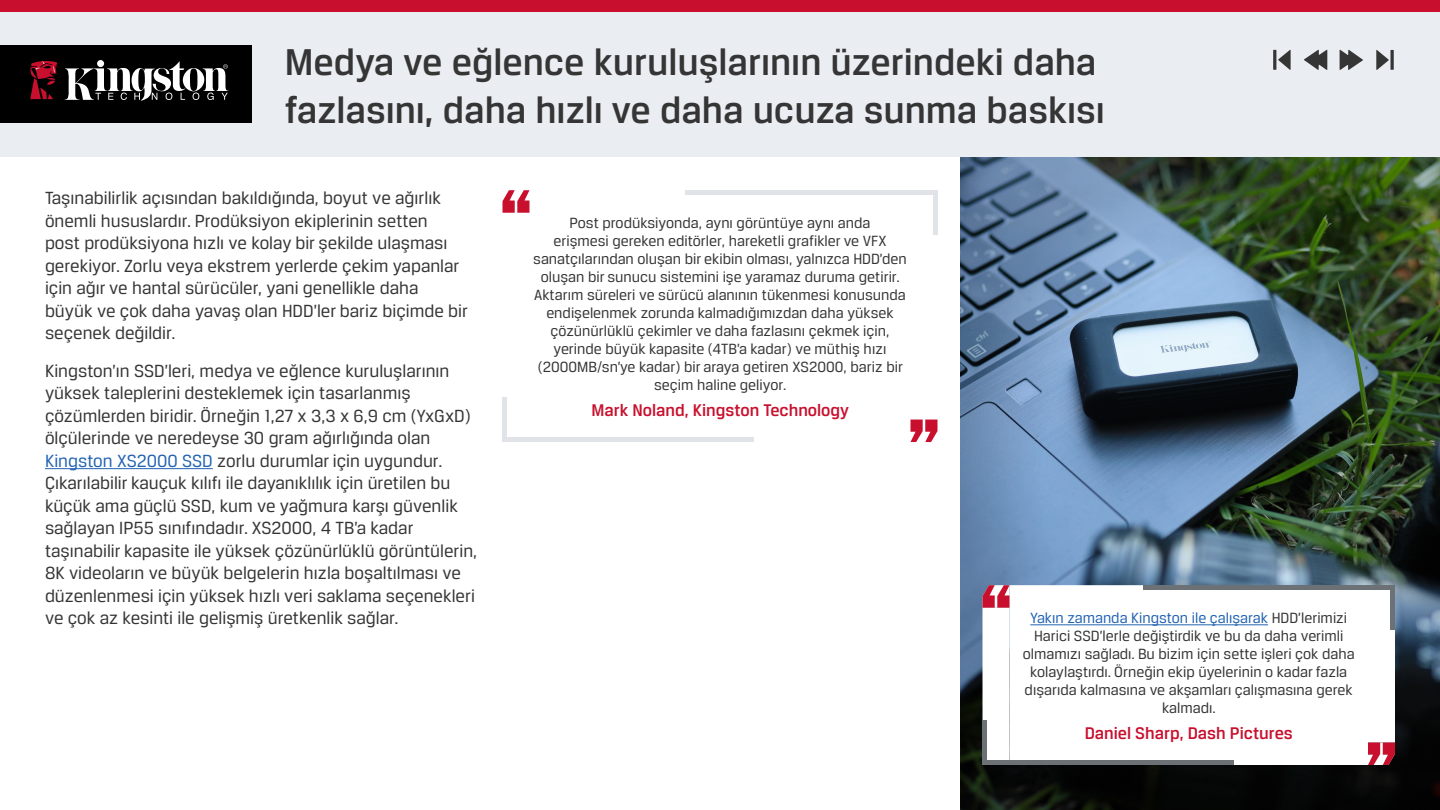
<style>
.page{position:relative;width:1440px;height:810px;background:#fff}
.page>*{position:absolute;margin:0;border:0;box-sizing:border-box;transform-origin:0 0}
.t1{font:500 39.75px/47.7px "Breuer Text";color:#353535}
.t2{font:18.75px/22.5px "Breuer Text";color:#353535}
.t3{font:500 18px "Breuer Text";color:#c8102e}
.t4{font:15.75px/18px "Breuer Text";color:#353535;text-align:center}
.s1{color:#2263b2}
</style>
<div class="page">
<img style="left:960px;top:156px;width:480px;height:654px">
<div style="left:0;top:0;width:1440px;height:156px;background:#eaedf1"></div>
<div style="left:0;top:0;width:1440px;height:11px;background:#c8102e"></div>
<div style="left:0;top:45px;width:251px;height:78px;background:#000"></div>
<div style="left:97px;top:60px;width:7px;height:7px;background:#fff;border-radius:50%"></div>
<svg style="left:65px;top:62px;width:163px;height:39px"></svg>
<svg style="left:30px;top:61px;width:28px;height:39px"></svg>
<svg style="left:1304px;top:50px;width:23px;height:20px"></svg>
<svg style="left:1340px;top:50px;width:23px;height:20px"></svg>
<svg style="left:1273px;top:50px;width:18px;height:20px"></svg>
<svg style="left:1376px;top:50px;width:18px;height:20px"></svg>
<hr style="left:45px;top:468px;width:168px;height:1px;background:#2263b2">
<svg style="left:502px;top:190px;width:28px;height:23px"></svg>
<div style="left:686px;top:190px;width:224px;height:5px;background:#e0e3e7"></div>
<div style="left:910px;top:190px;width:28px;height:5px;background:#e0e3e7"></div>
<div style="left:933px;top:190px;width:5px;height:23px;background:#e0e3e7"></div>
<div style="left:502px;top:397px;width:5px;height:23px;background:#e0e3e7"></div>
<div style="left:933px;top:213px;width:5px;height:22px;background:#e0e3e7"></div>
<hr style="left:502px;top:438px;width:28px;height:4px;background:#e0e3e7">
<div style="left:502px;top:420px;width:5px;height:22px;background:#e0e3e7"></div>
<hr style="left:530px;top:438px;width:224px;height:4px;background:#e0e3e7">
<svg style="left:910px;top:420px;width:28px;height:22px"></svg>
<svg style="left:982px;top:585px;width:413px;height:180px"></svg>
<svg style="left:982px;top:585px;width:28px;height:23px"></svg>
<div style="left:1143px;top:585px;width:225px;height:5px;background:#6c7175"></div>
<div style="left:1368px;top:585px;width:27px;height:5px;background:#6c7175"></div>
<div style="left:1390px;top:585px;width:5px;height:23px;background:#6c7175"></div>
<div style="left:982px;top:720px;width:5px;height:22px;background:#6c7175"></div>
<hr style="left:1030px;top:624px;width:238px;height:1px;background:#2263b2">
<div style="left:1390px;top:608px;width:5px;height:22px;background:#6c7175"></div>
<div style="left:982px;top:760px;width:28px;height:5px;background:#6c7175"></div>
<div style="left:982px;top:742px;width:5px;height:23px;background:#6c7175"></div>
<div style="left:1010px;top:760px;width:224px;height:5px;background:#6c7175"></div>
<svg style="left:1368px;top:742px;width:27px;height:23px"></svg>
<h1 class="t1" style="left:285px;top:37px;width:822px">Medya ve eğlence kuruluşlarının üzerindeki daha fazlasını, daha hızlı ve daha ucuza sunma baskısı</h1>
<p class="t2" style="left:45px;top:187px;width:425px">Taşınabilirlik açısından bakıldığında, boyut ve ağırlık önemli hususlardır. Prodüksiyon ekiplerinin setten<br>post prodüksiyona hızlı ve kolay bir şekilde ulaşması gerekiyor. Zorlu veya ekstrem yerlerde çekim yapanlar için ağır ve hantal sürücüler, yani genellikle daha büyük ve çok daha yavaş olan HDD’ler bariz biçimde bir seçenek değildir.</p>
<p class="t2" style="left:45px;top:359px;width:434px">Kingston’ın SSD’leri, medya ve eğlence kuruluşlarının yüksek taleplerini desteklemek için tasarlanmış çözümlerden biridir. Örneğin 1,27 x 3,3 x 6,9 cm (YxGxD) ölçülerinde ve neredeyse 30 gram ağırlığında olan <span class="s1">Kingston XS2000 SSD</span> zorlu durumlar için uygundur.<br>Çıkarılabilir kauçuk kılıfı ile dayanıklılık için üretilen bu küçük ama güçlü SSD, kum ve yağmura karşı güvenlik sağlayan IP55 sınıfındadır. XS2000, 4 TB’a kadar taşınabilir kapasite ile yüksek çözünürlüklü görüntülerin, 8K videoların ve büyük belgelerin hızla boşaltılması ve düzenlenmesi için yüksek hızlı veri saklama seçenekleri ve çok az kesinti ile gelişmiş üretkenlik sağlar.</p>
<p class="t4" style="left:533px;top:214px;width:375px">Post prodüksiyonda, aynı görüntüye aynı anda<br>erişmesi gereken editörler, hareketli grafikler ve VFX sanatçılarından oluşan bir ekibin olması, yalnızca HDD’den oluşan bir sunucu sistemini işe yaramaz duruma getirir.<br>Aktarım süreleri ve sürücü alanının tükenmesi konusunda endişelenmek zorunda kalmadığımızdan daha yüksek çözünürlüklü çekimler ve daha fazlasını çekmek için, yerinde büyük kapasite (4TB’a kadar) ve müthiş hızı (2000MB/sn’ye kadar) bir araya getiren XS2000, bariz bir seçim haline geliyor.</p>
<p class="t3" style="left:591px;top:400px;width:259px">Mark Noland, Kingston Technology</p>
<p class="t4" style="left:1023px;top:609px;width:334px"><span class="s1">Yakın zamanda Kingston ile çalışarak</span> HDD’lerimizi Harici SSD’lerle değiştirdik ve bu da daha verimli olmamızı sağladı. Bu bizim için sette işleri çok daha kolaylaştırdı. Örneğin ekip üyelerinin o kadar fazla dışarıda kalmasına ve akşamları çalışmasına gerek kalmadı.</p>
<p class="t3" style="left:1085px;top:723px;width:210px">Daniel Sharp, Dash Pictures</p>
</div>
